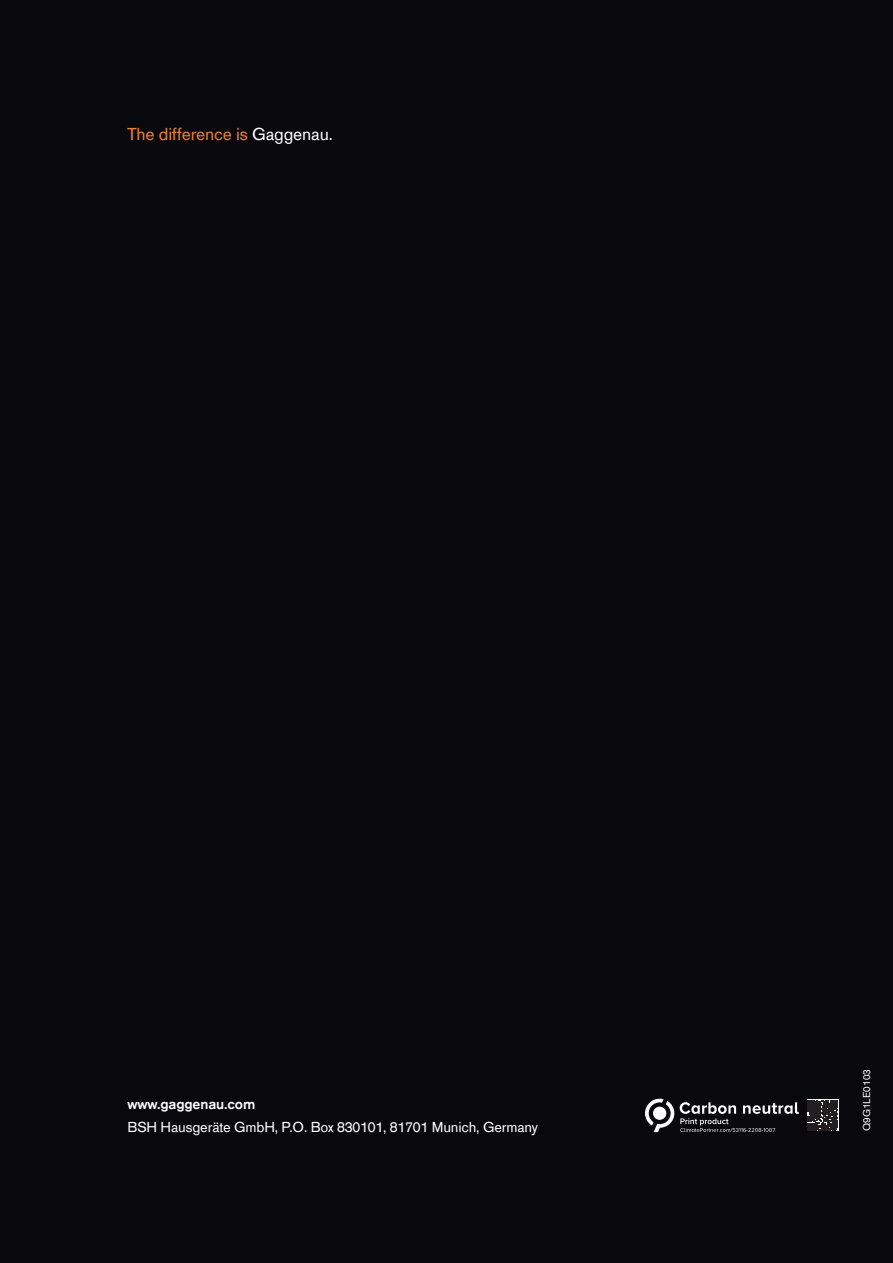
<style>
.page{position:relative;width:893px;height:1263px;background:#08080d}
.page>*{position:absolute;margin:0;border:0;box-sizing:border-box;transform-origin:0 0}
.t1{font:18px "Gaggenau";letter-spacing:-.01em;color:#f48026}
.t2{font:15px "Gaggenau";letter-spacing:-.01em;color:#fff}
.t3{font:700 15px "Gaggenau";letter-spacing:-.01em;color:#fff}
.t4{font:10.5px "Gaggenau";letter-spacing:.01em;color:#fff}
.s1{color:#fff}
</style>
<div class="page">
<svg style="left:645px;top:1099px;width:29px;height:33px"></svg>
<svg style="left:807px;top:1100px;width:31px;height:31px"></svg>
<svg style="left:808px;top:1101px;width:29px;height:29px"></svg>
<svg style="left:680px;top:1102px;width:119px;height:30px"></svg>
<p class="t1" style="left:128px;top:123px;width:207px">The difference is <span class="s1">Gaggenau.</span></p>
<p class="t3" style="left:128px;top:1095px;width:129px">www.gaggenau.com</p>
<p class="t2" style="left:128px;top:1117px;width:412px">BSH Hausgeräte GmbH, P.O. Box 830101, 81701 Munich, Germany</p>
<p class="t4" style="left:860px;top:1131px;width:63px;rotate:-90deg">Q9G1LE0103</p>
</div>
